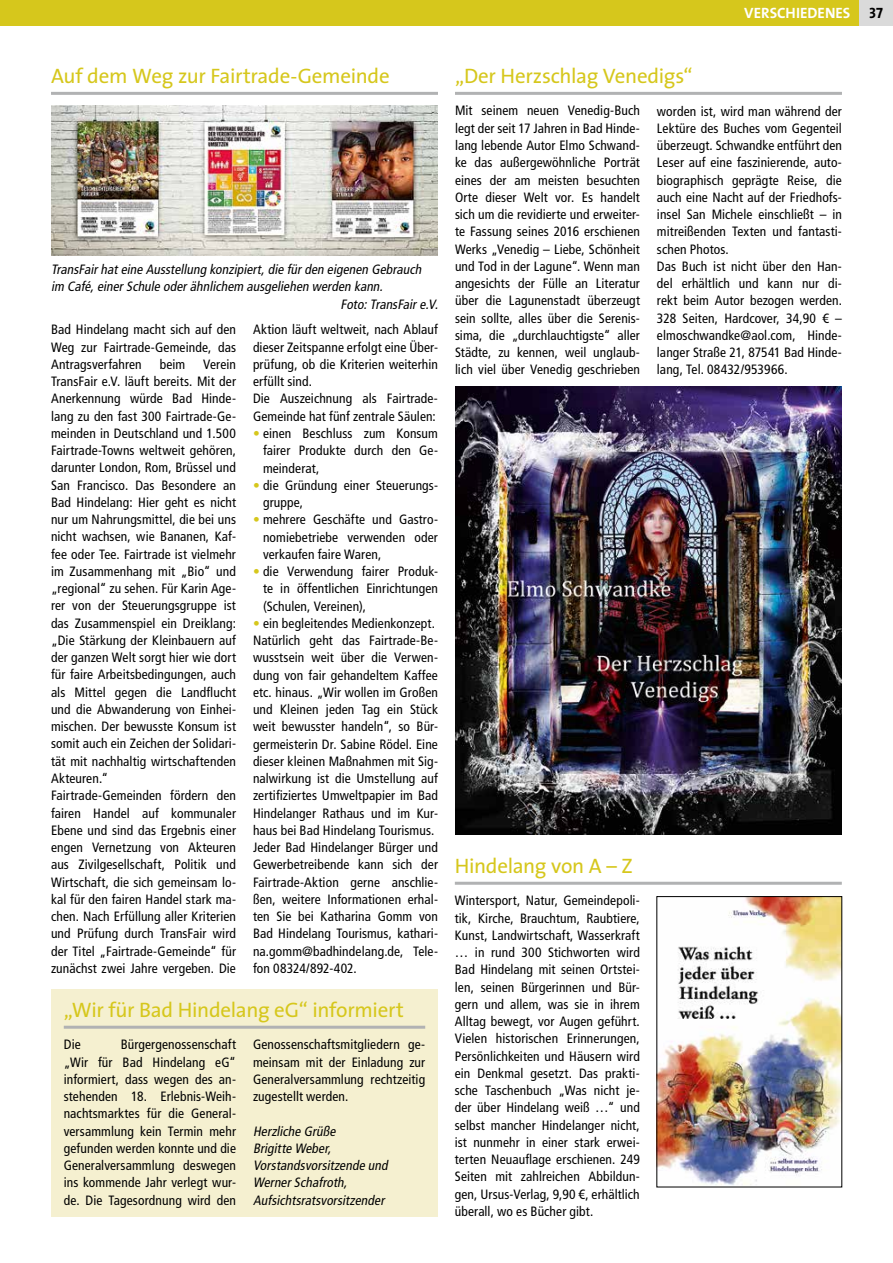
<style>
.page{position:relative;width:893px;height:1263px;background:#fff}
.page>*{position:absolute;margin:0;border:0;box-sizing:border-box;transform-origin:0 0}
.t1{font:21px "The Sans";letter-spacing:-.015em;color:#d6c71c}
.t2{font:15px "The Mix Bold Caps";letter-spacing:.005em;color:#fff}
.t3{font:condensed 13.5px/17.2px "Frutiger LT";letter-spacing:.01em;color:#000;text-align:justify}
.t4{font:italic condensed 13.5px/17.2px "Frutiger LT";color:#000}
.s1{color:#000}
.s2{color:#d6c71c}
</style>
<div class="page">
<div style="left:859px;top:0;width:34px;height:26px;background:#dadada"></div>
<div style="left:0;top:0;width:859px;height:26px;background:#d6c71c"></div>
<hr style="left:455px;top:882px;width:387px;height:3px;background:#b1b2b3">
<img style="left:659px;top:898px;width:181px;height:287px">
<hr style="left:455px;top:92px;width:387px;height:3px;background:#b1b2b3">
<img style="left:455px;top:386px;width:387px;height:449px">
<hr style="left:51px;top:92px;width:387px;height:3px;background:#b1b2b3">
<img style="left:51px;top:105px;width:387px;height:150px">
<div style="left:51px;top:989px;width:387px;height:227px;background:#f5f0d0"></div>
<hr style="left:64px;top:1026px;width:361px;height:3px;background:#b1b2b3">
<p class="t2" style="left:744px;top:1px;width:140px">VERSCHIEDENES <span class="s1">37</span></p>
<h1 class="t1" style="left:51px;top:59px;width:340px">Auf dem Weg zur Fairtrade-Gemeinde</h1>
<p class="t4" style="left:51px;top:261px;width:375px">TransFairhateine Ausstellung konzipiert,die fürden eigenen Gebrauch</p>
<p class="t4" style="left:51px;top:278px;width:336px">im Café,einerSchule oderähnlichem ausgeliehen werden kann.</p>
<p class="t4" style="left:340px;top:295px;width:102px">Foto:TransFaire.V.</p>
<p class="t3" style="left:51px;top:321px;width:186px">Bad Hindelang macht sich auf den Weg zur Fairtrade-Gemeinde, das Antragsverfahren</p>
<p class="t3" style="left:160px;top:356px;width:27px">beim</p>
<p class="t3" style="left:51px;top:356px;width:186px;text-align:left;text-indent:152px">Verein<br>TransFair e.V. läuft bereits. Mit der<br>Anerkennung würde Bad Hinde&shy;lang zu den fast 300 Fairtrade-Ge&shy;meinden in Deutschland und 1.500<br>Fairtrade-Towns weltweit gehören, darunter London, Rom, Brüssel und<br>San Francisco. Das Besondere an<br>Bad Hindelang: Hier geht es nicht nur um Nahrungsmittel, die bei uns nicht wachsen, wie Bananen, Kaf&shy;fee oder Tee. Fairtrade ist vielmehr im Zusammenhang mit „Bio“ und „regional“ zu sehen. Für Karin Age&shy;rer von der Steuerungsgruppe ist das Zusammenspiel ein Dreiklang: „Die Stärkung der Kleinbauern auf der ganzen Welt sorgt hier wie dort für faire Arbeitsbedingungen, auch als Mittel gegen die Landflucht und die Abwanderung von Einhei&shy;mischen. Der bewusste Konsum ist somit auch ein Zeichen der Solidari&shy;tät mit nachhaltig wirtschaftenden<br>Akteuren.“<br>Fairtrade-Gemeinden fördern den fairen Handel auf kommunaler<br>Ebene und sind das Ergebnis einer engen Vernetzung von Akteuren aus Zivilgesellschaft, Politik und<br>Wirtschaft, die sich gemeinsam lo&shy;kal für den fairen Handel stark ma&shy;chen. Nach Erfüllung aller Kriterien und Prüfung durch TransFair wird der Titel „Fairtrade-Gemeinde“ für zunächst zwei Jahre vergeben. Die</p>
<p class="t3" style="left:253px;top:321px;width:186px;text-align:left">Aktion läuft weltweit, nach Ablauf dieser Zeitspanne erfolgt eine Über&shy;prüfung, ob die Kriterien weiterhin erfüllt sind.<br>Die Auszeichnung als Fairtrade-<br>Gemeinde hat fünf zentrale Säulen:</p>
<p class="t3" style="left:263px;top:425px;width:176px;text-indent:-10px"><span class="s2">•</span> einen Beschluss zum Konsum fairer Produkte durch den Ge&shy;meinderat,</p>
<p class="t3" style="left:263px;top:476px;width:176px;text-indent:-10px"><span class="s2">•</span> die Gründung einer Steuerungs&shy;gruppe,</p>
<p class="t3" style="left:263px;top:511px;width:176px;text-indent:-10px"><span class="s2">•</span> mehrere Geschäfte und Gastro&shy;nomiebetriebe verwenden oder verkaufen faire Waren,</p>
<p class="t3" style="left:263px;top:563px;width:176px;text-indent:-10px"><span class="s2">•</span> die Verwendung fairer Produk&shy;te in öffentlichen Einrichtungen (Schulen, Vereinen),</p>
<p class="t3" style="left:253px;top:615px;width:186px;text-align:left"><span class="s2">•</span> ein begleitendes Medienkonzept.<br>Natürlich geht das Fairtrade-Be&shy;wusstsein weit über die Verwen&shy;dung von fair gehandeltem Kaffee etc. hinaus. „Wir wollen im Großen und Kleinen jeden Tag ein Stück weit bewusster handeln“, so Bür&shy;germeisterin Dr. Sabine Rödel. Eine dieser kleinen Maßnahmen mit Sig&shy;nalwirkung ist die Umstellung auf zertifiziertes Umweltpapier im Bad Hindelanger Rathaus und im Kur&shy;haus bei Bad Hindelang Tourismus.<br>Jeder Bad Hindelanger Bürger und Gewerbetreibende kann sich der Fairtrade-Aktion gerne anschlie&shy;ßen, weitere Informationen erhal&shy;ten Sie bei Katharina Gomm von Bad Hindelang Tourismus, kathari&shy;na.gomm@badhindelang.de, Tele&shy;fon 08324/892-402.</p>
<h1 class="t1" style="left:64px;top:993px;width:342px">„Wir für Bad Hindelang eG“ informiert</h1>
<p class="t3" style="left:64px;top:1036px;width:18px">Die</p>
<p class="t3" style="left:64px;top:1036px;width:174px;text-indent:57px">Bürgergenossenschaft „Wir für Bad Hindelang eG“ informiert, dass wegen des an&shy;stehenden 18. Erlebnis-Weih&shy;nachtsmarktes für die General&shy;versammlung kein Termin mehr gefunden werden konnte und die Generalversammlung deswegen ins kommende Jahr verlegt wur&shy;de. Die Tagesordnung wird den</p>
<p class="t3" style="left:253px;top:1036px;width:174px">Genossenschaftsmitgliedern ge&shy;meinsam mit der Einladung zur Generalversammlung rechtzeitig zugestellt werden.</p>
<p class="t4" style="left:253px;top:1122px;width:139px">Herzliche Grüße<br>Brigitte Weber,<br>Vorstandsvorsitzende und<br>WernerSchafroth,<br>Aufsichtsratsvorsitzender</p>
<h1 class="t1" style="left:455px;top:59px;width:239px">„Der Herzschlag Venedigs“</h1>
<p class="t3" style="left:455px;top:102px;width:186px">Mit seinem neuen Venedig-Buch legt der seit 17 Jahren in Bad Hinde&shy;lang lebende Autor Elmo Schwand&shy;ke das außergewöhnliche Porträt eines der am meisten besuchten Orte dieser Welt vor. Es handelt sich um die revidierte und erweiter&shy;te Fassung seines 2016 erschienen Werks „Venedig – Liebe, Schönheit und Tod in der Lagune“. Wenn man angesichts der Fülle an Literatur über die Lagunenstadt überzeugt sein sollte, alles über die Serenis&shy;sima, die „durchlauchtigste“ aller Städte, zu kennen, weil unglaub&shy;lich viel über Venedig geschrieben</p>
<p class="t3" style="left:657px;top:102px;width:186px;text-align:left">worden ist, wird man während der<br>Lektüre des Buches vom Gegenteil überzeugt. Schwandke entführt den<br>Leser auf eine faszinierende, auto&shy;biographisch geprägte Reise, die auch eine Nacht auf der Friedhofs&shy;insel San Michele einschließt – in mitreißenden Texten und fantasti&shy;schen Photos.<br>Das Buch ist nicht über den Han&shy;del erhältlich und kann nur di&shy;rekt beim Autor bezogen werden.<br>328 Seiten, Hardcover, 34,90 € – elmoschwandke@aol.com, Hinde&shy;langer Straße 21, 87541 Bad Hinde&shy;lang, Tel. 08432/953966.</p>
<h1 class="t1" style="left:455px;top:849px;width:179px">Hindelang von A – Z</h1>
<p class="t3" style="left:455px;top:892px;width:186px">Wintersport, Natur, Gemeindepoli&shy;tik, Kirche, Brauchtum, Raubtiere, Kunst, Landwirtschaft, Wasserkraft … in rund 300 Stichworten wird Bad Hindelang mit seinen Ortstei&shy;len, seinen Bürgerinnen und Bür&shy;gern und allem, was sie in ihrem Alltag bewegt, vor Augen geführt.<br>Vielen historischen Erinnerungen, Persönlichkeiten und Häusern wird ein Denkmal gesetzt. Das prakti&shy;sche Taschenbuch „Was nicht je&shy;der über Hindelang weiß …“ und selbst mancher Hindelanger nicht, ist nunmehr in einer stark erwei&shy;terten Neuauflage erschienen. 249<br>Seiten mit zahlreichen Abbildun&shy;gen, Ursus-Verlag, 9,90 €, erhältlich überall, wo es Bücher gibt.</p>
</div>
